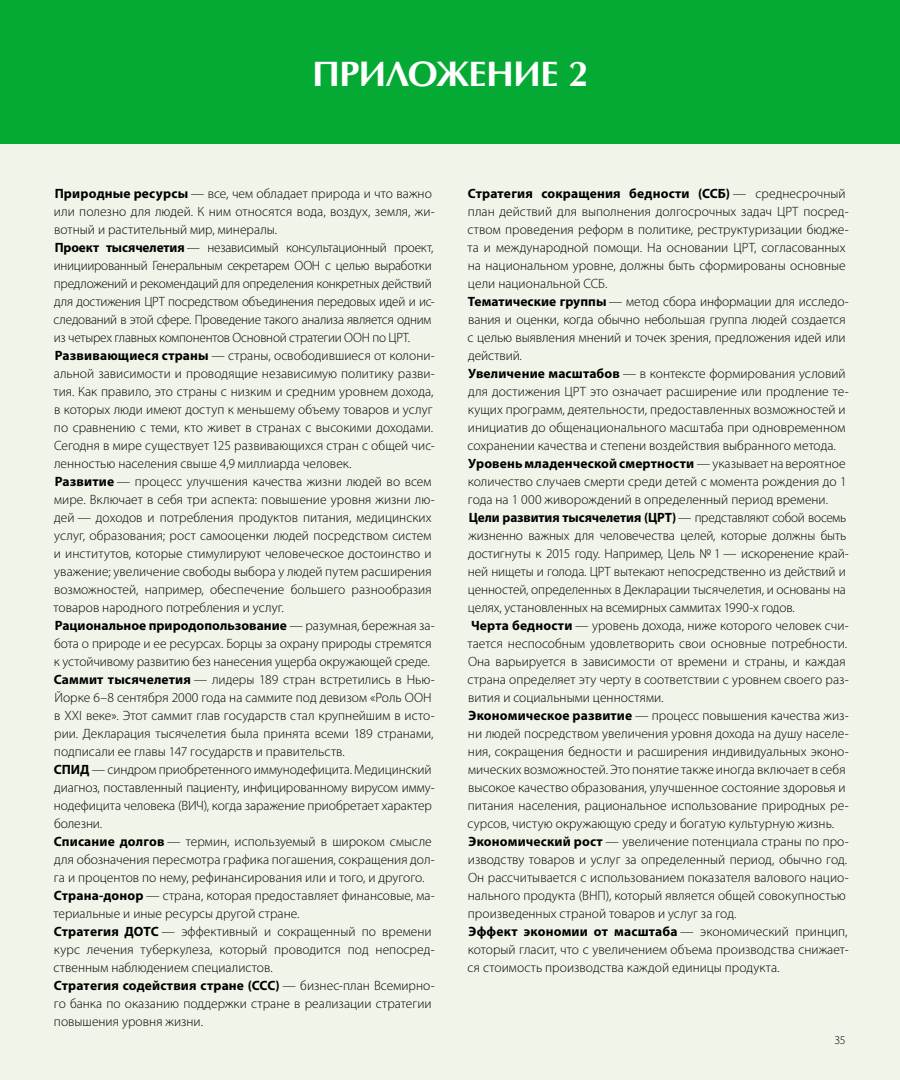
<style>
.page{position:relative;width:900px;height:1080px;background:#f0f5ea}
.page>*{position:absolute;margin:0;border:0;box-sizing:border-box;transform-origin:0 0}
.t1{font:700 36px "AG Opus";color:#fff}
.t2{font:300 13.5px/18px "Myriad Pro";color:#000}
.t3{font:300 12px "Myriad Pro";color:#000}
.s1{font-weight:700}
</style>
<div class="page">
<div style="left:0;top:0;width:900px;height:144px;background:#04aa34"></div>
<h1 class="t1" style="left:313px;top:53px;width:52px">ПРИЛОЖЕНИЕ</h1>
<h1 class="t1" style="left:568px;top:53px;width:22px">2</h1>
<p class="t2" style="left:54px;top:184px;width:383px"><span class="s1">Природные ресурсы</span> — все, чем обладает природа и что важно или полезно для людей. К ним относятся вода, воздух, земля, жи&shy;вотный и растительный мир, минералы.<br><span class="s1">Проект тысячелетия</span> — независимый консультационный проект, инициированный Генеральным секретарем ООН с целью выработки предложений и рекомендаций для определения конкретных действий для достижения ЦРТ посредством объединения передовых идей и ис&shy;следований в этой сфере. Проведение такого анализа является одним из четырех главных компонентов Основной стратегии ООН по ЦРТ.<br><span class="s1">Развивающиеся страны</span> — страны, освободившиеся от колони&shy;альной зависимости и проводящие независимую политику разви&shy;тия. Как правило, это страны с низким и средним уровнем дохода, в которых люди имеют доступ к меньшему объему товаров и услуг по сравнению с теми, кто живет в странах с высокими доходами.<br>Сегодня в мире существует 125 развивающихся стран с общей чис&shy;ленностью населения свыше 4,9 миллиарда человек.<br><span class="s1">Развитие</span> — процесс улучшения качества жизни людей во всем мире. Включает в себя три аспекта: повышение уровня жизни лю&shy;дей — доходов и потребления продуктов питания, медицинских услуг, образования; рост самооценки людей посредством систем и институтов, которые стимулируют человеческое достоинство и уважение; увеличение свободы выбора у людей путем расширения возможностей, например, обеспечение большего разнообразия товаров народного потребления и услуг.<br><span class="s1">Рациональное природопользование</span> — разумная, бережная за&shy;бота о природе и ее ресурсах. Борцы за охрану природы стремятся к устойчивому развитию без нанесения ущерба окружающей среде.<br><span class="s1">Саммит тысячелетия</span> — лидеры 189 стран встретились в Нью-Йорке 6–8 сентября 2000 года на саммите под девизом «Роль ООН в ХХI веке». Этот саммит глав государств стал крупнейшим в исто&shy;рии. Декларация тысячелетия была принята всеми 189 странами, подписали ее главы 147 государств и правительств.<br><span class="s1">СПИД</span> — синдром приобретенного иммунодефицита. Медицинский диагноз, поставленный пациенту, инфицированному вирусом имму&shy;нодефицита человека (ВИЧ), когда заражение приобретает характер болезни.<br><span class="s1">Списание долгов</span> — термин, используемый в широком смысле для обозначения пересмотра графика погашения, сокращения дол&shy;га и процентов по нему, рефинансирования или и того, и другого.<br><span class="s1">Страна-донор</span> — страна, которая предоставляет финансовые, ма&shy;териальные и иные ресурсы другой стране.<br><span class="s1">Стратегия ДОТС</span> — эффективный и сокращенный по времени курс лечения туберкулеза, который проводится под непосред&shy;ственным наблюдением специалистов.<br><span class="s1">Стратегия содействия стране (ССС)</span> — бизнес-план Всемирно&shy;го банка по оказанию поддержки стране в реализации стратегии повышения уровня жизни.</p>
<p class="t2" style="left:468px;top:184px;width:383px"><span class="s1">Стратегия сокращения бедности (ССБ)</span> — среднесрочный план действий для выполнения долгосрочных задач ЦРТ посред&shy;ством проведения реформ в политике, реструктуризации бюдже&shy;та и международной помощи. На основании ЦРТ, согласованных на национальном уровне, должны быть сформированы основные цели национальной ССБ.<br><span class="s1">Тематические группы</span> — метод сбора информации для исследо&shy;вания и оценки, когда обычно небольшая группа людей создается с целью выявления мнений и точек зрения, предложения идей или действий.<br><span class="s1">Увеличение масштабов</span> — в контексте формирования условий для достижения ЦРТ это означает расширение или продление те&shy;кущих программ, деятельности, предоставленных возможностей и инициатив до общенационального масштаба при одновременном сохранении качества и степени воздействия выбранного метода.<br><span class="s1">Уровень младенческой смертности</span> — указывает на вероятное количество случаев смерти среди детей с момента рождения до 1 года на 1 000 живорождений в определенный период времени.<br><span class="s1">Цели развития тысячелетия (ЦРТ)</span> — представляют собой восемь жизненно важных для человечества целей, которые должны быть достигнуты к 2015 году. Например, Цель № 1 — искоренение край&shy;ней нищеты и голода. ЦРТ вытекают непосредственно из дей-ствий и ценностей, определенных в Декларации тысячелетия, и основаны на целях, установленных на всемирных саммитах 1990-х годов.<br><span class="s1">Черта бедности</span> — уровень дохода, ниже которого человек счи&shy;тается неспособным удовлетворить свои основные потребности.<br>Она варьируется в зависимости от времени и страны, и каждая страна определяет эту черту в соответствии с уровнем своего раз&shy;вития и социальными ценностями.<br><span class="s1">Экономическое развитие</span> — процесс повышения качества жиз&shy;ни людей посредством увеличения уровня дохода на душу населе&shy;ния, сокращения бедности и расширения индивидуальных эконо&shy;мических возможностей. Это понятие также иногда включает в себя высокое качество образования, улучшенное состояние здоровья и питания населения, рациональное использование природных ре&shy;сурсов, чистую окружающую среду и богатую культурную жизнь.<br><span class="s1">Экономический рост</span> — увеличение потенциала страны по про&shy;изводству товаров и услуг за определенный период, обычно год.<br>Он рассчитывается с использованием показателя валового нацио&shy;нального продукта (ВНП), который является общей совокупностью произведенных страной товаров и услуг за год.<br><span class="s1">Эффект экономии от масштаба</span> — экономический принцип, который гласит, что с увеличением объема производства снижает&shy;ся стоимость производства каждой единицы продукта.</p>
<p class="t3" style="left:834px;top:1033px;width:13px">35</p>
</div>
